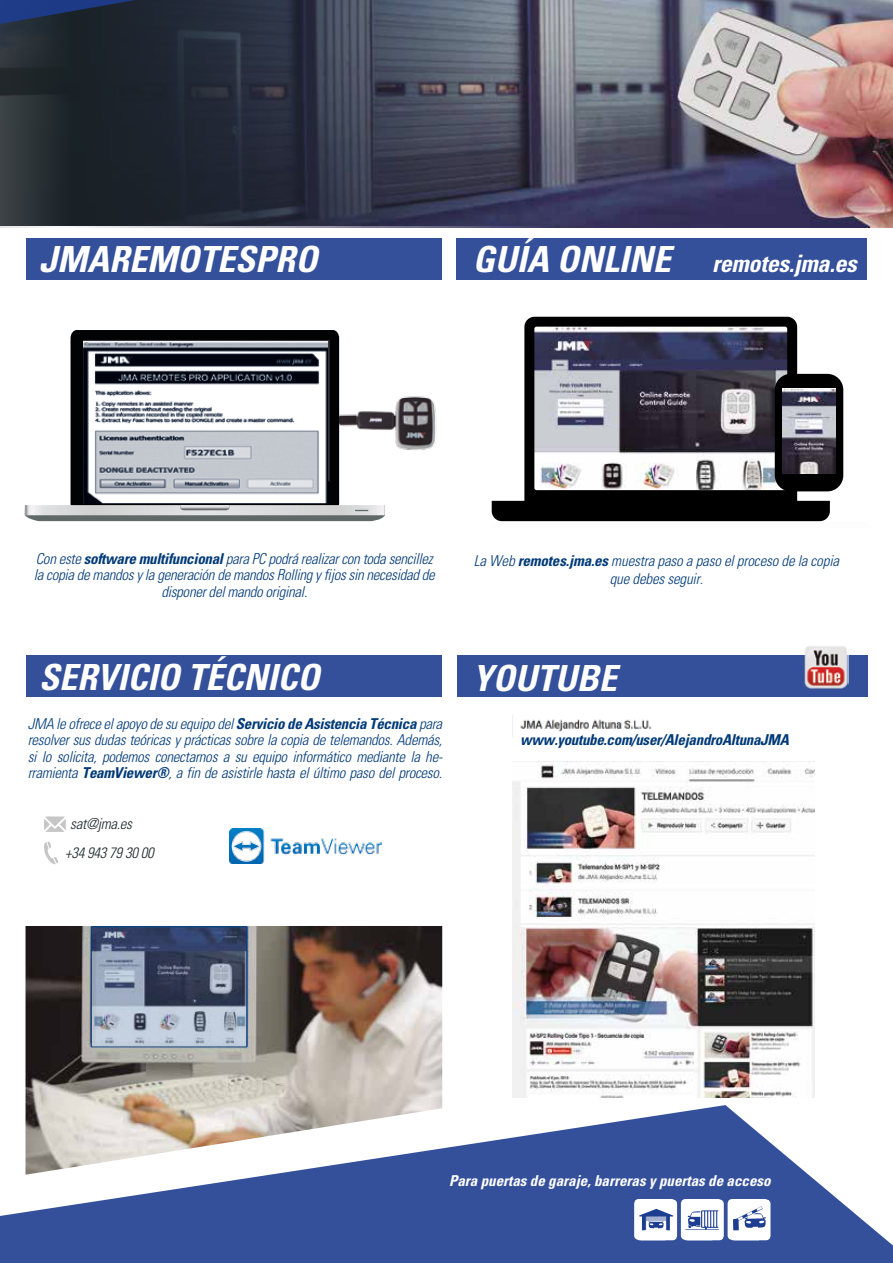
<style>
.page{position:relative;width:893px;height:1263px;background:#fff}
.page>*{position:absolute;margin:0;border:0;box-sizing:border-box;transform-origin:0 0}
.t1{font:italic 700 condensed 36px "Univers LT";color:#fff}
.t2{font:italic 700 condensed 24px "Univers LT";letter-spacing:-.01em;color:#fff}
.t3{font:italic 300 condensed 15px/16.5px "Univers LT";letter-spacing:-.02em;color:#003a78;text-align:center}
.t4{font:italic 700 condensed 15px "Univers LT";color:#fff}
.t5{font:italic 700 condensed 15px "Univers LT";letter-spacing:-.02em;color:#003a78}
.t6{font:italic 300 condensed 15px/29.8px "Univers LT";letter-spacing:-.02em;color:#1b272c}
.s1{font-weight:700}
</style>
<div class="page">
<img style="left:520px;top:719px;width:132px;height:13px">
<div style="left:26px;top:238px;width:416px;height:41px;background:#34509b"></div>
<div style="left:456px;top:238px;width:411px;height:41px;background:#34509b"></div>
<div style="left:26px;top:655px;width:416px;height:42px;background:#34509b"></div>
<img style="left:139px;top:0;width:754px;height:227px">
<img style="left:0;top:189px;width:139px;height:38px">
<svg style="left:0;top:0;width:179px;height:189px"></svg>
<div style="left:524px;top:317px;width:273px;height:198px;background:#000;border-radius:10px"></div>
<img style="left:534px;top:327px;width:253px;height:163px">
<svg style="left:492px;top:501px;width:338px;height:21px"></svg>
<div style="left:775px;top:374px;width:68px;height:117px;background:#000;border-radius:16px"></div>
<img style="left:782px;top:388px;width:54px;height:85px">
<img style="left:339px;top:389px;width:98px;height:73px">
<div style="left:71px;top:330px;width:268px;height:175px;background:#010203"></div>
<svg style="left:25px;top:505px;width:360px;height:16px"></svg>
<svg style="left:82px;top:340px;width:248px;height:142px"></svg>
<img style="left:84px;top:341px;width:244px;height:162px">
<div style="left:457px;top:655px;width:410px;height:42px;background:#34509b"></div>
<img style="left:804px;top:646px;width:44px;height:43px">
<svg style="left:44px;top:841px;width:14px;height:23px"></svg>
<svg style="left:44px;top:816px;width:22px;height:16px"></svg>
<img style="left:230px;top:829px;width:152px;height:34px">
<img style="left:26px;top:926px;width:416px;height:179px">
<img style="left:513px;top:761px;width:301px;height:337px">
<svg style="left:0;top:1105px;width:893px;height:158px;fill:#34509b"></svg>
<svg style="left:634px;top:1199px;width:137px;height:41px"></svg>
<svg style="left:91px;top:926px;width:157px;height:121px"></svg>
<img style="left:92px;top:927px;width:154px;height:119px">
<h1 class="t1" style="left:39px;top:237px;width:280px">JMAREMOTESPRO</h1>
<h1 class="t1" style="left:473px;top:237px;width:199px">GUía ONLINE</h1>
<h2 class="t2" style="left:712px;top:248px;width:146px">remotes.jma.es</h2>
<p class="t3" style="left:34px;top:550px;width:403px">Con este <span class="s1">software multifuncional</span> para PC podrá realizar con toda sencillez la copia de mandos y la generación de mandos Rolling y fijos sin necesidad de disponer del mando original.</p>
<h1 class="t1" style="left:39px;top:655px;width:282px">SERVICIO TÉCNICO</h1>
<p class="t3" style="left:28px;top:715px;width:416px;text-align:justify">JMA le ofrece el apoyo de su equipo del <span class="s1">Servicio de Asistencia Técnica</span> para resolver sus dudas teóricas y prácticas sobre la copia de telemandos. Además, si lo solicita, podemos conectarnos a su equipo informático mediante la he&shy;rramienta <span class="s1">TeamViewer®</span>, a fin de asistirle hasta el último paso del proceso.</p>
<p class="t6" style="left:65px;top:808px;width:90px;text-indent:5px">sat@jma.es +34 943 79 30 00</p>
<p class="t3" style="left:474px;top:551px;width:367px;line-height:18px">La Web <span class="s1">remotes.jma.es</span> muestra paso a paso el proceso de la copia que debes seguir.</p>
<h1 class="t1" style="left:473px;top:656px;width:145px">YOUTUBE</h1>
<p class="t5" style="left:520px;top:730px;width:270px">www.youtube.com/user/AlejandroAltunaJMA</p>
<p class="t4" style="left:449px;top:1172px;width:323px">Para puertas de garaje, barreras y puertas de acceso</p>
</div>
